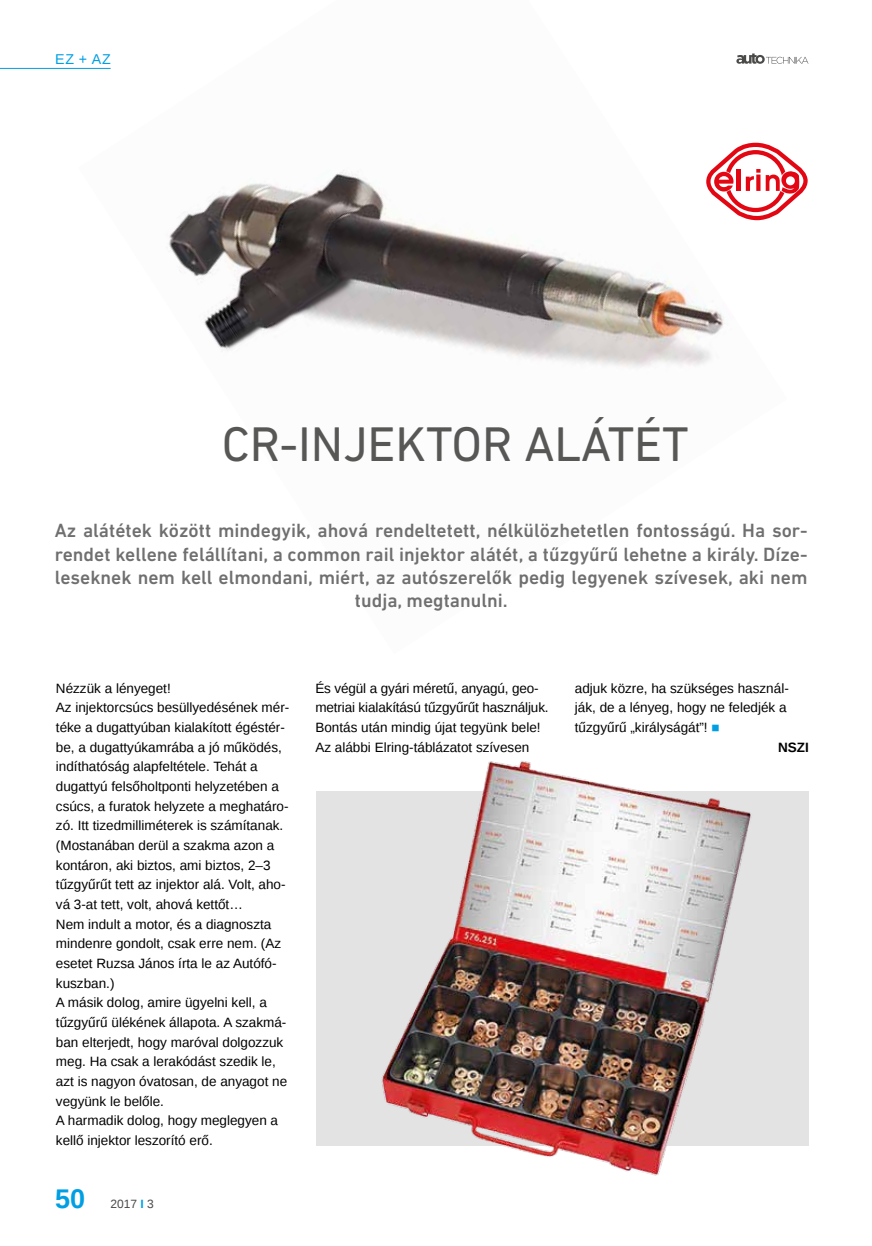
<style>
.page{position:relative;width:872px;height:1246px;background:#fff}
.page>*{position:absolute;margin:0;border:0;box-sizing:border-box;transform-origin:0 0}
.t1{font:49.5px "DIN Next LT Pro";color:#575756}
.t2{font:700 27px "Liberation Sans";color:#009fe3}
.t3{font:500 19.5px/23.4px "DIN Next LT Pro";color:#706f6f;text-align:center}
.t4{font:14.25px "Liberation Sans";color:#009fe3}
.t5{font:13.5px/19.6px "Liberation Sans";color:#000}
.t6{font:700 13.5px "Liberation Sans";color:#000}
.t7{font:12px "Liberation Sans";color:#4a4a49}
.s1{font-weight:700;color:#009fe3}
.s2{color:#009fe3}
</style>
<div class="page">
<svg style="left:787px;top:56px;width:21px;height:8px"></svg>
<hr style="left:0;top:68px;width:111px;height:1px;background:#009fe3">
<div style="left:316px;top:791px;width:492px;height:354px;background:#e3e3e3"></div>
<img style="left:78px;top:53px;width:709px;height:315px">
<img style="left:335px;top:761px;width:468px;height:415px">
<svg style="left:706px;top:143px;width:101px;height:77px"></svg>
<p class="t4" style="left:55px;top:51px;width:57px">EZ + AZ</p>
<h1 class="t1" style="left:222px;top:416px;width:468px">CR-INJEKTOR ALÁTÉT</h1>
<p class="t3" style="left:55px;top:519px;width:754px">Az alátétek között mindegyik, ahová rendeltetett, nélkülözhetetlen fontosságú. Ha sor&shy;rendet kellene felállítani, a common rail injektor alátét, a tűzgyűrű lehetne a király. Díze&shy;leseknek nem kell elmondani, miért, az autószerelők pedig legyenek szívesek, aki nem tudja, megtanulni.</p>
<p class="t5" style="left:56px;top:679px;width:235px">Nézzük a lényeget!<br>Az injektorcsúcs besüllyedésének mér&shy;téke a dugattyúban kialakított égéstér&shy;be, a dugattyúkamrába a jó működés, indíthatóság alapfeltétele. Tehát a dugattyú felsőholtponti helyzetében a csúcs, a furatok helyzete a meghatáro&shy;zó. Itt tizedmilliméterek is számítanak. (Mostanában derül a szakma azon a kontáron, aki biztos, ami biztos, 2–3 tűzgyűrűt tett az injektor alá. Volt, aho&shy;vá 3-at tett, volt, ahová kettőt…<br>Nem indult a motor, és a diagnoszta mindenre gondolt, csak erre nem. (Az esetet Ruzsa János írta le az Autófó&shy;kuszban.)<br>A másik dolog, amire ügyelni kell, a tűzgyűrű ülékének állapota. A szakmá&shy;ban elterjedt, hogy maróval dolgozzuk meg. Ha csak a lerakódást szedik le, azt is nagyon óvatosan, de anyagot ne vegyünk le belőle.<br>A harmadik dolog, hogy meglegyen a kellő injektor leszorító erő.</p>
<p class="t5" style="left:315px;top:679px;width:235px">És végül a gyári méretű, anyagú, geo&shy;metriai kialakítású tűzgyűrűt használjuk.<br>Bontás után mindig újat tegyünk bele!<br>Az alábbi Elring-táblázatot szívesen</p>
<h2 class="t2" style="left:55px;top:1180px;width:32px">50</h2>
<p class="t7" style="left:110px;top:1197px;width:45px">2017 <span class="s1">I</span> 3</p>
<p class="t5" style="left:575px;top:679px;width:215px">adjuk közre, ha szükséges használ-</p>
<p class="t5" style="left:575px;top:698px;width:213px">ják, de a lényeg, hogy ne feledjék a</p>
<p class="t5" style="left:575px;top:718px;width:146px">tűzgyűrű „királyságát”! <span class="s2">■</span></p>
<p class="t6" style="left:778px;top:738px;width:32px">NSZI</p>
</div>
